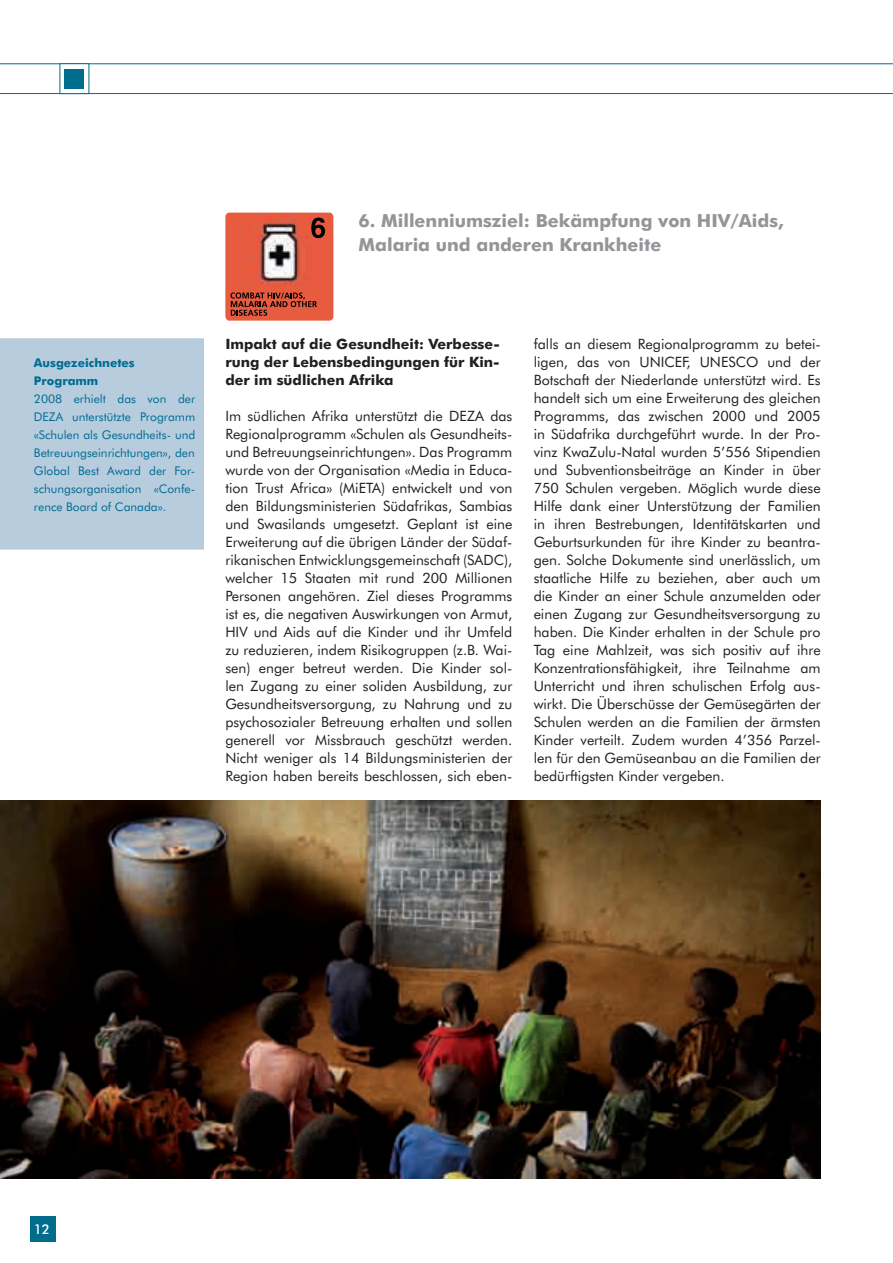
<style>
.page{position:relative;width:893px;height:1263px;background:#fff}
.page>*{position:absolute;margin:0;border:0;box-sizing:border-box;transform-origin:0 0}
.t1{font:700 18px/24px "Futura BT";color:#939598}
.t2{font:14.25px/18px "Futura BT";color:#231f20;text-align:justify}
.t3{font:700 14.25px/18px "Futura BT";color:#231f20;text-align:justify}
.t4{font:500 13.5px "Futura BT";color:#fff}
.t5{font:12px/18px "Futura BT";color:#006a91;text-align:justify}
.t6{font:700 12px/18px "Futura BT";color:#006a91}
</style>
<div class="page">
<hr style="left:0;top:63px;width:892px;height:1px;background:#006d8c">
<hr style="left:0;top:93px;width:892px;height:1px;background:#006d8c">
<div style="left:60px;top:63px;width:29px;height:31px;background:#fff;border:1px solid #006d8c"></div>
<div style="left:65px;top:69px;width:19px;height:19px;background:#006d8c"></div>
<div style="left:30px;top:1216px;width:25px;height:26px;background:#006d8c"></div>
<img style="left:225px;top:213px;width:108px;height:108px">
<svg style="left:311px;top:218px;width:14px;height:20px"></svg>
<svg style="left:230px;top:292px;width:87px;height:24px;background:#ab432e"></svg>
<div style="left:0;top:338px;width:204px;height:212px;background:#b7cdde"></div>
<img style="left:0;top:801px;width:821px;height:377px">
<p class="t1" style="left:359px;top:208px;width:427px">6. Millenniumsziel: Bekämpfung von HIV/Aids,<br>Malaria und anderen Krankheite</p>
<p class="t6" style="left:34px;top:353px;width:102px">Ausgezeichnetes<br>Programm</p>
<p class="t5" style="left:34px;top:389px;width:163px">2008 erhielt das von der DEZA unterstützte Programm «Schulen als Gesundheits- und Betreuungseinrichtungen», den Global Best Award der For&shy;schungsorganisation «Confe&shy;rence Board of Canada».</p>
<p class="t3" style="left:225px;top:335px;width:276px">Impakt auf die Gesundheit: Verbesse&shy;rung der Lebensbedingungen für Kin&shy;der im südlichen Afrika</p>
<p class="t2" style="left:225px;top:407px;width:289px">Im südlichen Afrika unterstützt die DEZA das Regionalprogramm «Schulen als Gesundheits&shy;und Betreuungseinrichtungen». Das Programm wurde von der Organisation «Media in Educa&shy;tion Trust Africa» (MiETA) entwickelt und von den Bildungsministerien Südafrikas, Sambias und Swasilands umgesetzt. Geplant ist eine Erweiterung auf die übrigen Länder der Südaf&shy;rikanischen Entwicklungsgemeinschaft (SADC), welcher 15 Staaten mit rund 200 Millionen Personen angehören. Ziel dieses Programms ist es, die negativen Auswirkungen von Armut, HIV und Aids auf die Kinder und ihr Umfeld zu reduzieren, indem Risikogruppen (z.B. Wai&shy;sen) enger betreut werden. Die Kinder sol&shy;len Zugang zu einer soliden Ausbildung, zur Gesundheitsversorgung, zu Nahrung und zu psychosozialer Betreuung erhalten und sollen generell vor Missbrauch geschützt werden.<br>Nicht weniger als 14 Bildungsministerien der Region haben bereits beschlossen, sich eben-</p>
<p class="t2" style="left:534px;top:335px;width:289px">falls an diesem Regionalprogramm zu betei&shy;ligen, das von UNICEF, UNESCO und der Botschaft der Niederlande unterstützt wird. Es handelt sich um eine Erweiterung des gleichen Programms, das zwischen 2000 und 2005 in Südafrika durchgeführt wurde. In der Pro&shy;vinz KwaZulu-Natal wurden 5’556 Stipendien und Subventionsbeiträge an Kinder in über 750 Schulen vergeben. Möglich wurde diese Hilfe dank einer Unterstützung der Familien in ihren Bestrebungen, Identitätskarten und Geburtsurkunden für ihre Kinder zu beantra&shy;gen. Solche Dokumente sind unerlässlich, um staatliche Hilfe zu beziehen, aber auch um die Kinder an einer Schule anzumelden oder einen Zugang zur Gesundheitsversorgung zu haben. Die Kinder erhalten in der Schule pro Tag eine Mahlzeit, was sich positiv auf ihre Konzentrationsfähigkeit, ihre Teilnahme am Unterricht und ihren schulischen Erfolg aus&shy;wirkt. Die Überschüsse der Gemüsegärten der Schulen werden an die Familien der ärmsten Kinder verteilt. Zudem wurden 4’356 Parzel&shy;len für den Gemüseanbau an die Familien der bedürftigsten Kinder vergeben.</p>
<p class="t4" style="left:34px;top:1221px;width:18px">12</p>
</div>
